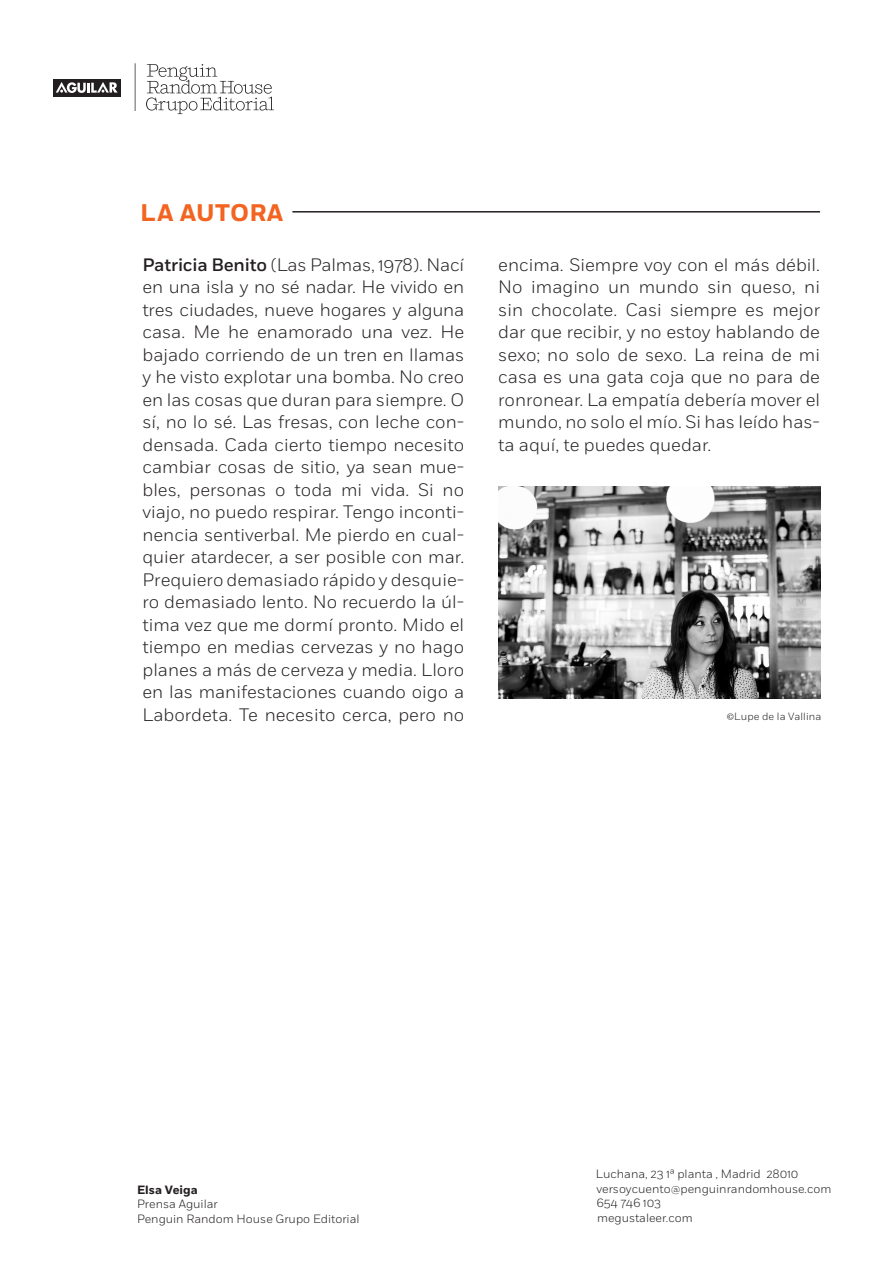
<style>
.page{position:relative;width:893px;height:1263px;background:#fff}
.page>*{position:absolute;margin:0;border:0;box-sizing:border-box;transform-origin:0 0}
.t1{font:700 24px "Fort";letter-spacing:.01em;color:#f36421}
.t2{font:300 18px/22.5px "Fort";color:#231f20;text-align:justify}
.t3{font:300 12px/14.2px "Fort";color:#231f20}
.t4{font:700 12px "Fort";color:#231f20}
.t5{font:300 10.5px "Fort";letter-spacing:.01em;color:#231f20}
.s1{font-weight:500}
.s2{font-family:"Minion Pro";font-weight:400}
</style>
<div class="page">
<hr style="left:292px;top:211px;width:528px;height:2px;background:#231f20">
<svg style="left:135px;top:63px;width:139px;height:51px"></svg>
<div style="left:53px;top:79px;width:68px;height:17px;background:#231f20"></div>
<svg style="left:56px;top:82px;width:62px;height:11px"></svg>
<img style="left:498px;top:487px;width:322px;height:212px">
<p class="t1" style="left:140px;top:198px;width:144px">LA AUTORA</p>
<p class="t2" style="left:142px;top:253px;width:323px"><span class="s1">Patricia Benito</span> (Las Palmas, 1978). Nací en una isla y no sé nadar. He vivido en tres ciudades, nueve hogares y alguna casa. Me he enamorado una vez. He bajado corriendo de un tren en llamas y he visto explotar una bomba. No creo en las cosas que duran para siempre. O sí, no lo sé. Las fresas, con leche con&shy;densada. Cada cierto tiempo necesito cambiar cosas de sitio, ya sean mue&shy;bles, personas o toda mi vida. Si no viajo, no puedo respirar. Tengo inconti&shy;nencia sentiverbal. Me pierdo en cual&shy;quier atardecer, a ser posible con mar.<br>Prequiero demasiado rápido y desquie&shy;ro demasiado lento. No recuerdo la úl&shy;tima vez que me dormí pronto. Mido el tiempo en medias cervezas y no hago planes a más de cerveza y media. Lloro en las manifestaciones cuando oigo a Labordeta. Te necesito cerca, pero no</p>
<p class="t2" style="left:498px;top:253px;width:323px">encima. Siempre voy con el más débil.<br>No imagino un mundo sin queso, ni sin chocolate. Casi siempre es mejor dar que recibir, y no estoy hablando de sexo; no solo de sexo. La reina de mi casa es una gata coja que no para de ronronear. La empatía debería mover el mundo, no solo el mío. Si has leído has&shy;ta aquí, te puedes quedar.</p>
<p class="t5" style="left:727px;top:710px;width:96px"><span class="s2">©</span>Lupe de la Vallina</p>
<p class="t4" style="left:137px;top:1182px;width:62px">Elsa Veiga</p>
<p class="t3" style="left:137px;top:1197px;width:82px">Prensa Aguilar</p>
<p class="t3" style="left:137px;top:1211px;width:224px">Penguin Random House Grupo Editorial</p>
<p class="t3" style="left:596px;top:1167px;width:237px">Luchana, 23 1ª planta , Madrid 28010 versoycuento@penguinrandomhouse.com</p>
<p class="t3" style="left:596px;top:1196px;width:66px">654 746 103</p>
<p class="t3" style="left:597px;top:1211px;width:97px">megustaleer.com</p>
</div>
